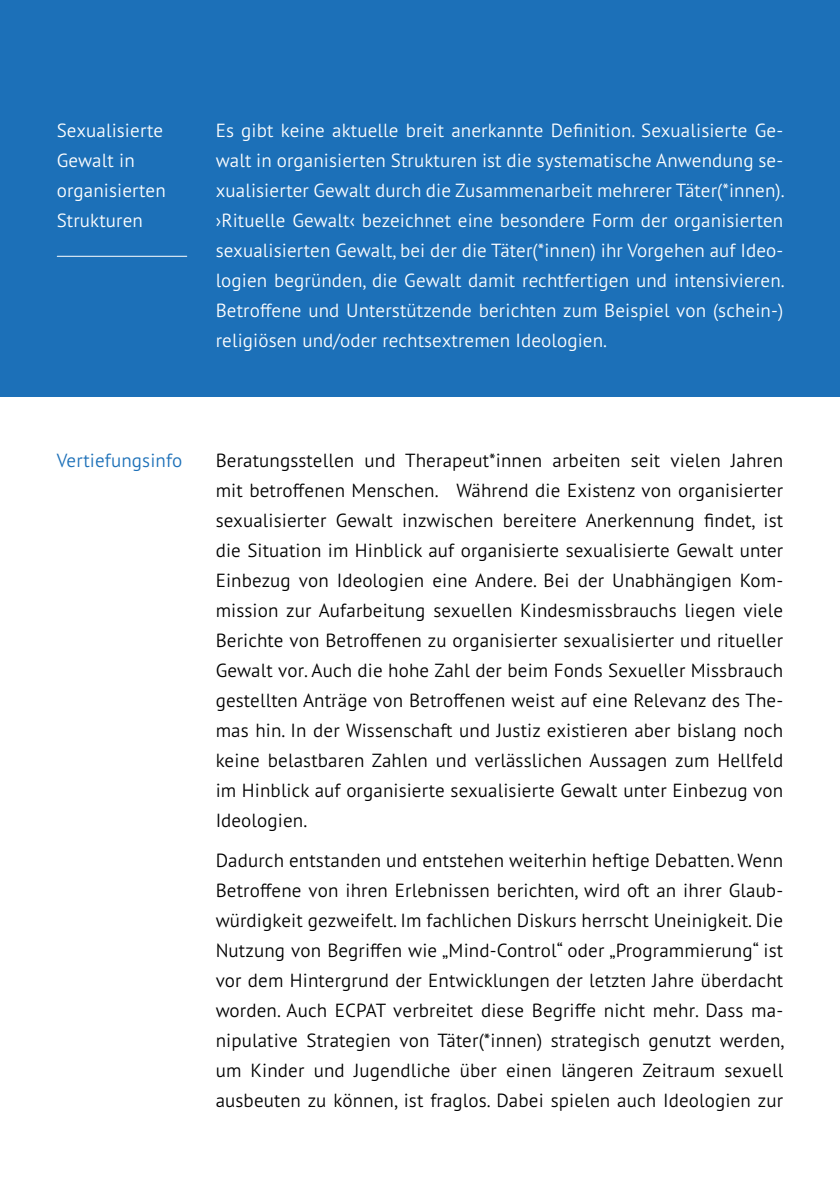
<style>
.page{position:relative;width:840px;height:1191px;background:#fff}
.page>*{position:absolute;margin:0;border:0;box-sizing:border-box;transform-origin:0 0}
.Fließtext_new{font:300 19px/30px "PT Sans Pro";letter-spacing:.005em;color:#000;text-align:justify}
.Fließtext_Info{font:300 19px/30px "PT Sans Pro";letter-spacing:.005em;color:#fff;text-align:justify}
.Info{font:300 19px/30px "PT Sans Pro";letter-spacing:.005em;color:#fff}
.Vertiefungsinfo{font:300 19px "PT Sans Pro";letter-spacing:.005em;color:#1c70b8}
</style>
<div class="page">
<div style="left:0;top:0;width:839px;height:397px;background:#1c70b8"></div>
<hr style="left:57px;top:256px;width:130px;height:1px;background:#fff">
<p class="Info" style="left:57px;top:114px;width:110px">Sexualisierte<br>Gewalt in organisierten<br>Strukturen</p>
<p class="Fließtext_Info" style="left:215px;top:114px;width:570px">Es gibt keine aktuelle breit anerkannte Definition. Sexualisierte Ge&shy;walt in organisierten Strukturen ist die systematische Anwendung se&shy;xualisierter Gewalt durch die Zusammenarbeit mehrerer Täter(*innen). ›Rituelle Gewalt‹ bezeichnet eine besondere Form der organisierten sexualisierten Gewalt, bei der die Täter(*innen) ihr Vorgehen auf Ideo&shy;logien begründen, die Gewalt damit rechtfertigen und intensivieren.<br>Betroffene und Unterstützende berichten zum Beispiel von (schein-) religiösen und/oder rechtsextremen Ideologien.</p>
<p class="Vertiefungsinfo" style="left:57px;top:448px;width:127px">Vertiefungsinfo</p>
<p class="Fließtext_new" style="left:215px;top:444px;width:568px">Beratungsstellen und Therapeut*innen arbeiten seit vielen Jahren mit betroffenen Menschen. Während die Existenz von organisierter sexualisierter Gewalt inzwischen bereitere Anerkennung findet, ist die Situation im Hinblick auf organisierte sexualisierte Gewalt unter Einbezug von Ideologien eine Andere. Bei der Unabhängigen Kom&shy;mission zur Aufarbeitung sexuellen Kindesmissbrauchs liegen viele Berichte von Betroffenen zu organisierter sexualisierter und ritueller Gewalt vor. Auch die hohe Zahl der beim Fonds Sexueller Missbrauch gestellten Anträge von Betroffenen weist auf eine Relevanz des The&shy;mas hin. In der Wissenschaft und Justiz existieren aber bislang noch keine belastbaren Zahlen und verlässlichen Aussagen zum Hellfeld im Hinblick auf organisierte sexualisierte Gewalt unter Einbezug von Ideologien.</p>
<p class="Fließtext_new" style="left:215px;top:844px;width:570px">Dadurch entstanden und entstehen weiterhin heftige Debatten. Wenn Betroffene von ihren Erlebnissen berichten, wird oft an ihrer Glaub&shy;würdigkeit gezweifelt. Im fachlichen Diskurs herrscht Uneinigkeit. Die Nutzung von Begriffen wie „Mind-Control“ oder „Programmierung“ ist vor dem Hintergrund der Entwicklungen der letzten Jahre überdacht worden. Auch ECPAT verbreitet diese Begriffe nicht mehr. Dass ma&shy;nipulative Strategien von Täter(*innen) strategisch genutzt werden, um Kinder und Jugendliche über einen längeren Zeitraum sexuell ausbeuten zu können, ist fraglos. Dabei spielen auch Ideologien zur</p>
</div>
